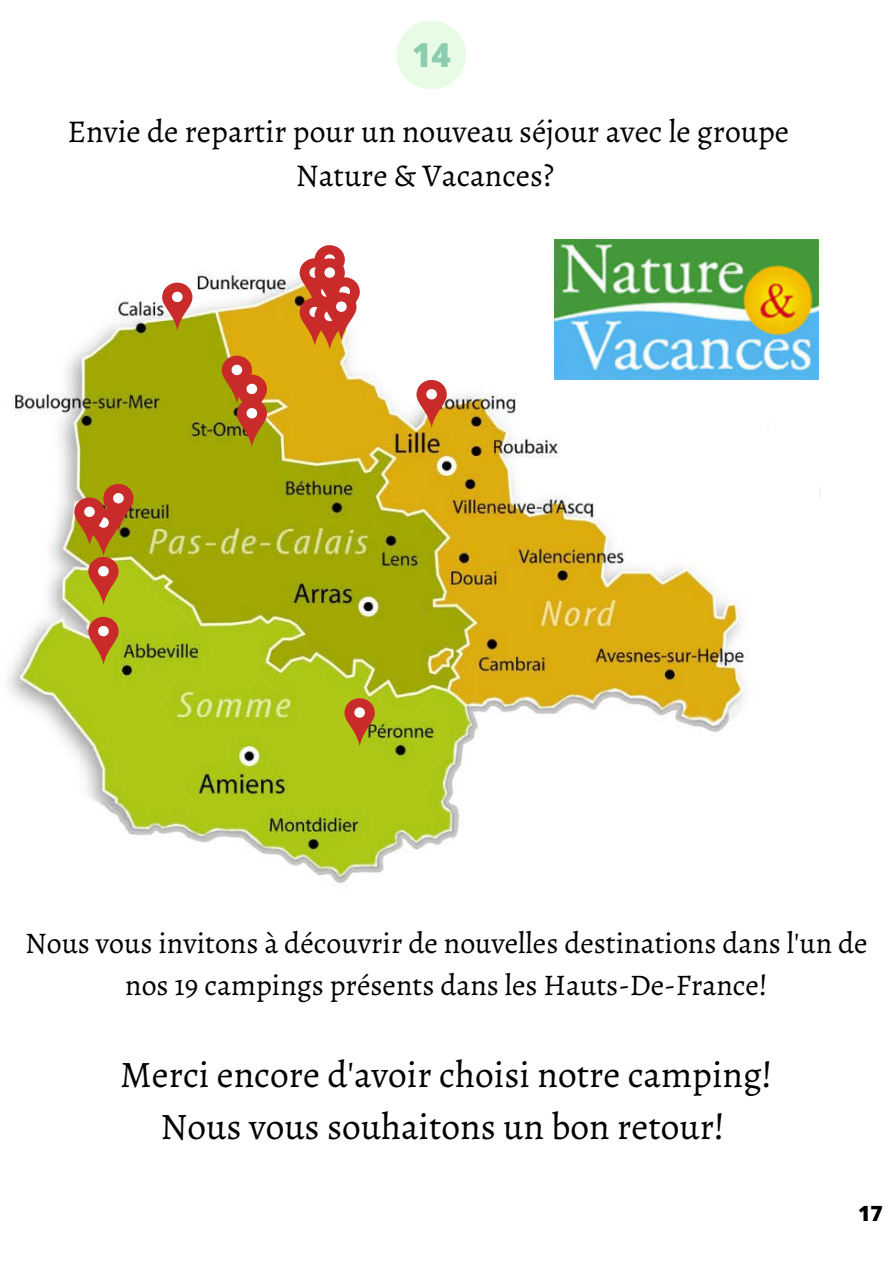
<style>
.page{position:relative;width:893px;height:1264px;background:#fff}
.page>*{position:absolute;margin:0;border:0;box-sizing:border-box;transform-origin:0 0}
.t1{font:37.5px "Alegreya";color:#000}
.t2{font:800 33px "Open Sans";color:#8ccdb0}
.t3{font:31.8px "Alegreya";color:#000}
.t4{font:30px/41.5px "Alegreya";color:#000;text-align:center}
.t5{font:800 21px "Open Sans";color:#000}
</style>
<div class="page">
<img style="left:8px;top:61px;width:813px;height:822px">
<svg style="left:222px;top:355px;width:45px;height:92px"></svg>
<svg style="left:162px;top:282px;width:30px;height:48px"></svg>
<svg style="left:299px;top:245px;width:61px;height:104px"></svg>
<svg style="left:416px;top:379px;width:31px;height:49px"></svg>
<svg style="left:88px;top:616px;width:31px;height:48px"></svg>
<svg style="left:344px;top:697px;width:31px;height:49px"></svg>
<svg style="left:74px;top:483px;width:60px;height:122px"></svg>
<img style="left:554px;top:240px;width:264px;height:139px">
<div style="left:396px;top:21px;width:70px;height:68px;background:#e7fbe5;border-radius:50%"></div>
<p class="t2" style="left:412px;top:31px;width:40px">14</p>
<p class="t3" style="left:67px;top:109px;width:723px">Envie de repartir pour un nouveau séjour avec le groupe</p>
<p class="t3" style="left:296px;top:154px;width:260px">Nature &amp; Vacances?</p>
<p class="t4" style="left:25px;top:922px;width:843px">Nous vous invitons à découvrir de nouvelles destinations dans l'un de nos 19 campings présents dans les Hauts-De-France!</p>
<p class="t1" style="left:120px;top:1048px;width:654px">Merci encore d'avoir choisi notre camping!</p>
<p class="t1" style="left:161px;top:1100px;width:565px">Nous vous souhaitons un bon retour!</p>
<p class="t5" style="left:858px;top:1198px;width:26px">17</p>
</div>
